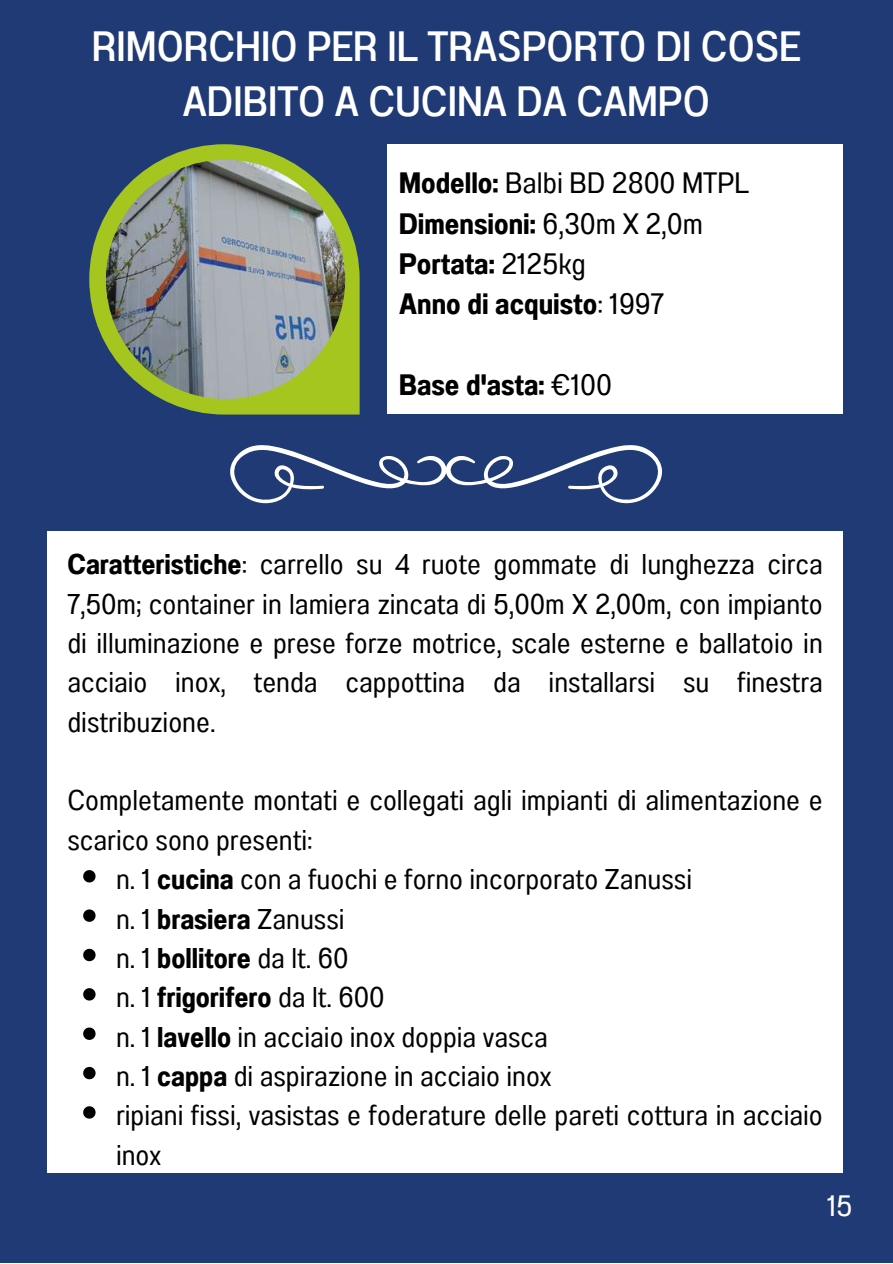
<style>
.page{position:relative;width:893px;height:1264px;background:#fff}
.page>*{position:absolute;margin:0;border:0;box-sizing:border-box;transform-origin:0 0}
.t1{font:42.3px/54.6px "Anantason Medium Wd 75";color:#fff;text-align:center}
.t2{font:29.55px/40.5px "Anantason Bold Wd 75";color:#000}
.t3{font:29.55px "Anantason Wd 75";color:#000}
.t4{font:29.55px "Anantason Wd 75";color:#fff}
.t5{font:28.5px/39.3px "Anantason Wd 75";color:#000}
.s1{font-family:"Anantason Bold Wd 75"}
.s2{font-family:"Anantason Wd 75"}
</style>
<div class="page">
<div style="left:0;top:0;width:892px;height:1262px;background:#203a75"></div>
<svg style="left:89px;top:144px;width:270px;height:270px;fill:#a5c61f"></svg>
<img style="left:106px;top:160px;width:239px;height:239px;border-radius:50%">
<div style="left:387px;top:144px;width:455px;height:270px;background:#fff"></div>
<div style="left:47px;top:532px;width:795px;height:640px;background:#fff"></div>
<svg style="left:83px;top:870px;width:13px;height:12px"></svg>
<svg style="left:83px;top:909px;width:13px;height:12px"></svg>
<svg style="left:83px;top:948px;width:13px;height:13px"></svg>
<svg style="left:83px;top:988px;width:13px;height:12px"></svg>
<svg style="left:83px;top:1027px;width:13px;height:12px"></svg>
<svg style="left:83px;top:1066px;width:13px;height:13px"></svg>
<svg style="left:83px;top:1106px;width:13px;height:12px"></svg>
<svg style="left:230px;top:445px;width:432px;height:58px"></svg>
<h1 class="t1" style="left:92px;top:19px;width:710px">RIMORCHIO PER IL TRASPORTO DI COSE<br>ADIBITO A CUCINA DA CAMPO</h1>
<p class="t3" style="left:399px;top:165px;width:351px"><span class="s1">Modello:</span> Balbi BD 2800 MTPL</p>
<p class="t2" style="left:399px;top:203px;width:305px">Dimensioni: <span class="s2">6,30m X 2,0m<br></span>Portata: <span class="s2">2125kg<br></span>Anno di acquisto<span class="s2">: 1997</span></p>
<p class="t2" style="left:399px;top:365px;width:214px">Base d'asta: <span class="s2">€100</span></p>
<p class="t5" style="left:67px;top:545px;width:756px;text-align:justify"><span class="s1">Caratteristiche</span>: carrello su 4 ruote gommate di lunghezza circa 7,50m; container in lamiera zincata di 5,00m X 2,00m, con impianto di illuminazione e prese forze motrice, scale esterne e ballatoio in acciaio inox, tenda cappottina da installarsi su finestra distribuzione.</p>
<p class="t5" style="left:67px;top:781px;width:756px">Completamente montati e collegati agli impianti di alimentazione e scarico sono presenti:</p>
<p class="t5" style="left:116px;top:859px;width:708px">n. 1 <span class="s1">cucina</span> con a fuochi e forno incorporato Zanussi<br>n. 1 <span class="s1">brasiera</span> Zanussi<br>n. 1 <span class="s1">bollitore</span> da lt. 60<br>n. 1 <span class="s1">frigorifero</span> da lt. 600<br>n. 1 <span class="s1">lavello</span> in acciaio inox doppia vasca<br>n. 1 <span class="s1">cappa</span> di aspirazione in acciaio inox<br>ripiani fissi, vasistas e foderature delle pareti cottura in acciaio inox</p>
<p class="t4" style="left:827px;top:1188px;width:27px">15</p>
</div>
